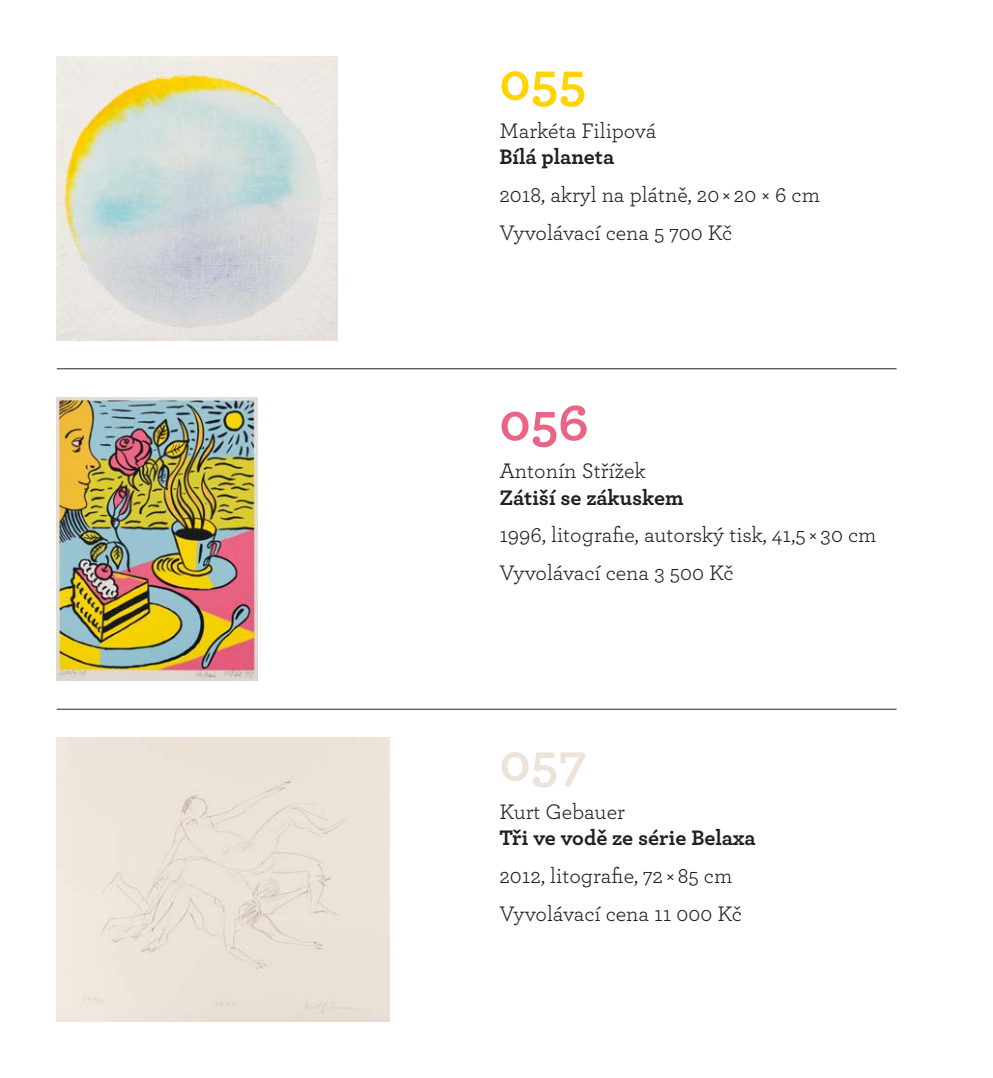
<style>
.page{position:relative;width:993px;height:1078px;background:#fff}
.page>*{position:absolute;margin:0;border:0;box-sizing:border-box;transform-origin:0 0}
.t1{font:700 54px "Archer";color:#ece4d9}
.t2{font:700 54px "Archer";color:#eb6484}
.t3{font:700 54px "Archer";color:#ffd304}
.t4{font:22px/37.8px "Archer";color:#231f20}
.t5{font:700 22px "Archer";color:#231f20}
</style>
<div class="page">
<img style="left:57px;top:57px;width:280px;height:283px">
<img style="left:57px;top:397px;width:200px;height:283px">
<img style="left:57px;top:737px;width:332px;height:283px">
<hr style="left:57px;top:368px;width:839px;height:1px;background:#231f20">
<hr style="left:57px;top:708px;width:839px;height:1px;background:#231f20">
<h1 class="t3" style="left:499px;top:39px;width:89px">055</h1>
<p class="t4" style="left:499px;top:110px;width:159px">Markéta Filipová</p>
<p class="t5" style="left:499px;top:139px;width:116px">Bílá planeta</p>
<p class="t4" style="left:499px;top:175px;width:322px">2018, akryl na plátně, 20 × 20 × 6 cm<br>Vyvolávací cena 5 700 Kč</p>
<h1 class="t2" style="left:499px;top:379px;width:91px">056</h1>
<p class="t4" style="left:499px;top:451px;width:148px">Antonín Střížek</p>
<p class="t5" style="left:499px;top:480px;width:186px">Zátiší se zákuskem</p>
<p class="t4" style="left:499px;top:515px;width:378px">1996, litografie, autorský tisk, 41‚5 × 30 cm<br>Vyvolávací cena 3 500 Kč</p>
<h1 class="t1" style="left:499px;top:720px;width:89px">057</h1>
<p class="t4" style="left:499px;top:791px;width:127px">Kurt Gebauer</p>
<p class="t5" style="left:499px;top:820px;width:258px">Tři ve vodě ze série Belaxa</p>
<p class="t4" style="left:499px;top:855px;width:244px">2012, litografie, 72 × 85 cm<br>Vyvolávací cena 11 000 Kč</p>
</div>
